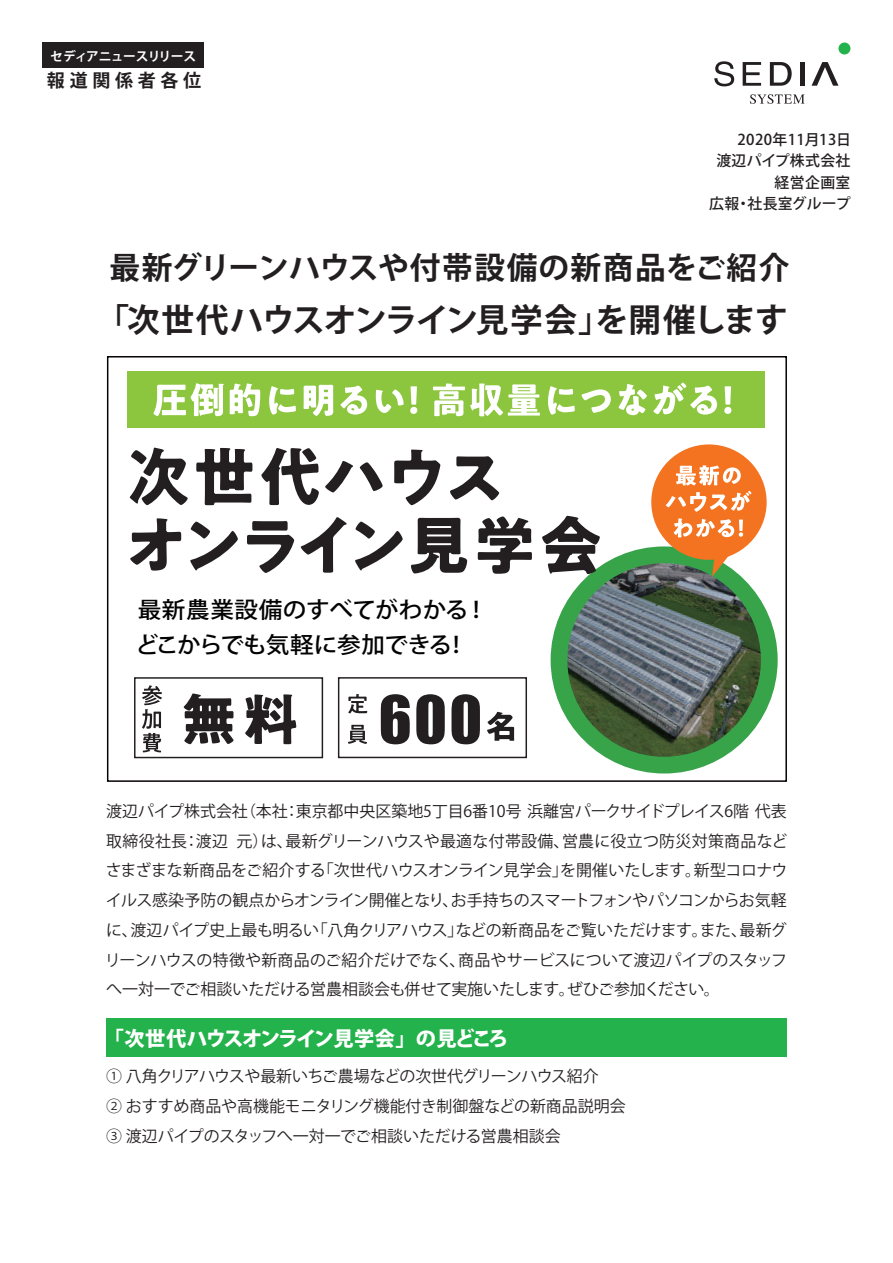
<style>
.page{position:relative;width:893px;height:1263px;background:#fff}
.page>*{position:absolute;margin:0;border:0;box-sizing:border-box;transform-origin:0 0}
.t1{font:61.05px "Impact";color:#231f20}
.t2{font:700 32.7px "Koz Go Pr 6 N";letter-spacing:-.03em;color:#231f20}
.t3{font:700 30.75px "Koz Go Pr 6 N";letter-spacing:.03em;color:#231f20}
.t4{font:500 22.5px/34.5px "Koz Go Pr 6 N";letter-spacing:-.01em;color:#030303;scale:1.05 1}
.t5{font:800 20.25px "Koz Go Pr 6 N";letter-spacing:-.075em;color:#fff}
.t6{font:700 18px "Koz Go Pr 6 N";letter-spacing:.255em;color:#231f20}
.t7{font:15.9px/29.7px "Koz Go Pr 6 N";color:#231f20;text-align:justify}
.t8{font:500 14.85px/21.3px "Koz Go Pr 6 N";letter-spacing:.025em;color:#231f20;text-align:right}
.t9{font:700 12.75px "Koz Go Pr 6 N";letter-spacing:-.045em;color:#fff}
</style>
<div class="page">
<div style="left:838px;top:43px;width:12px;height:11px;background:#23b24b;border-radius:50%"></div>
<svg style="left:743px;top:62px;width:18px;height:24px"></svg>
<div style="left:800px;top:62px;width:5px;height:24px;background:#231f20"></div>
<svg style="left:714px;top:61px;width:20px;height:25px"></svg>
<svg style="left:770px;top:62px;width:22px;height:24px"></svg>
<svg style="left:750px;top:94px;width:55px;height:10px"></svg>
<svg style="left:811px;top:62px;width:27px;height:24px"></svg>
<div style="left:43px;top:43px;width:161px;height:25px;background:#231f20"></div>
<div style="left:106px;top:1018px;width:681px;height:39px;background:#23b24b"></div>
<img style="left:559px;top:555px;width:207px;height:207px;border-radius:104px">
<div style="left:551px;top:546px;width:227px;height:227px;border:17px solid #37a44a;border-radius:50%"></div>
<div style="left:651px;top:444px;width:116px;height:116px;background:#f47321;border-radius:50%"></div>
<svg style="left:676px;top:465px;width:65px;height:20px"></svg>
<svg style="left:666px;top:491px;width:85px;height:21px"></svg>
<svg style="left:674px;top:518px;width:69px;height:19px"></svg>
<svg style="left:712px;top:554px;width:21px;height:23px"></svg>
<div style="left:127px;top:371px;width:638px;height:56px;background:#8bc63e"></div>
<svg style="left:153px;top:383px;width:71px;height:33px"></svg>
<svg style="left:230px;top:383px;width:30px;height:33px"></svg>
<svg style="left:269px;top:386px;width:27px;height:29px"></svg>
<svg style="left:304px;top:385px;width:29px;height:31px"></svg>
<svg style="left:340px;top:386px;width:27px;height:29px"></svg>
<svg style="left:376px;top:390px;width:28px;height:23px"></svg>
<svg style="left:410px;top:386px;width:7px;height:28px"></svg>
<svg style="left:433px;top:383px;width:107px;height:33px"></svg>
<svg style="left:548px;top:386px;width:27px;height:29px"></svg>
<svg style="left:582px;top:389px;width:29px;height:24px"></svg>
<svg style="left:619px;top:384px;width:28px;height:31px"></svg>
<svg style="left:653px;top:382px;width:64px;height:33px"></svg>
<svg style="left:724px;top:386px;width:7px;height:28px"></svg>
<div style="left:107px;top:356px;width:680px;height:426px;border:2px solid #070304"></div>
<img style="left:129px;top:447px;width:504px;height:160px">
<svg style="left:130px;top:448px;width:58px;height:57px"></svg>
<svg style="left:196px;top:448px;width:56px;height:57px"></svg>
<svg style="left:261px;top:448px;width:58px;height:57px"></svg>
<svg style="left:325px;top:461px;width:58px;height:31px"></svg>
<svg style="left:394px;top:450px;width:44px;height:55px"></svg>
<img style="left:438px;top:447px;width:94px;height:86px">
<svg style="left:450px;top:456px;width:49px;height:44px"></svg>
<svg style="left:130px;top:518px;width:51px;height:53px"></svg>
<svg style="left:190px;top:522px;width:48px;height:48px"></svg>
<svg style="left:247px;top:521px;width:47px;height:52px"></svg>
<svg style="left:301px;top:517px;width:46px;height:56px"></svg>
<svg style="left:355px;top:522px;width:48px;height:48px"></svg>
<svg style="left:411px;top:518px;width:56px;height:55px"></svg>
<svg style="left:478px;top:516px;width:54px;height:58px"></svg>
<svg style="left:542px;top:516px;width:58px;height:58px"></svg>
<div style="left:134px;top:677px;width:189px;height:81px;border:1px solid #231f20"></div>
<svg style="left:184px;top:693px;width:50px;height:51px"></svg>
<svg style="left:245px;top:694px;width:51px;height:50px"></svg>
<svg style="left:142px;top:685px;width:20px;height:67px"></svg>
<div style="left:338px;top:677px;width:189px;height:81px;border:1px solid #231f20"></div>
<svg style="left:348px;top:694px;width:19px;height:19px"></svg>
<svg style="left:348px;top:725px;width:19px;height:19px"></svg>
<svg style="left:487px;top:712px;width:27px;height:29px"></svg>
<p class="t9" style="left:50px;top:49px;width:147px">セディアニュースリリース</p>
<p class="t6" style="left:47px;top:70px;width:156px">報道関係者各位</p>
<p class="t8" style="left:709px;top:129px;width:143px">2020年11月13日<br>渡辺パイプ株式会社経営企画室<br>広報・社長室グループ</p>
<h3 class="t3" style="left:110px;top:250px;width:681px">最新グリーンハウスや付帯設備の新商品をご紹介</h3>
<h2 class="t2" style="left:97px;top:301px;width:693px">「次世代ハウスオンライン見学会」を開催します</h2>
<h3 class="t4" style="left:135px;top:593px;width:337px">最新農業設備のすべてがわかる！どこからでも気軽に参加できる！</h3>
<h1 class="t1" style="left:379px;top:672px;width:105px">600</h1>
<p class="t7" style="left:105px;top:796px;width:684px">渡辺パイプ株式会社（本社：東京都中央区築地5丁目6番10号 浜離宮パークサイドプレイス6階 代表取締役社長：渡辺元）は、最新グリーンハウスや最適な付帯設備、営農に役立つ防災対策商品などさまざまな新商品をご紹介する「次世代ハウスオンライン見学会」を開催いたします。新型コロナウイルス感染予防の観点からオンライン開催となり、お手持ちのスマートフォンやパソコンからお気軽に、渡辺パイプ史上最も明るい「八角クリアハウス」などの新商品をご覧いただけます。また、最新グリーンハウスの特徴や新商品のご紹介だけでなく、商品やサービスについて渡辺パイプのスタッフへ一対一でご相談いただける営農相談会も併せて実施いたします。ぜひご参加ください。</p>
<p class="t5" style="left:104px;top:1027px;width:406px">「次世代ハウスオンライン見学会」の見どころ</p>
<p class="t7" style="left:106px;top:1062px;width:521px;text-align:left">① 八角クリアハウスや最新いちご農場などの次世代グリーンハウス紹介<br>② おすすめ商品や高機能モニタリング機能付き制御盤などの新商品説明会<br>③ 渡辺パイプのスタッフへ一対一でご相談いただける営農相談会</p>
</div>
